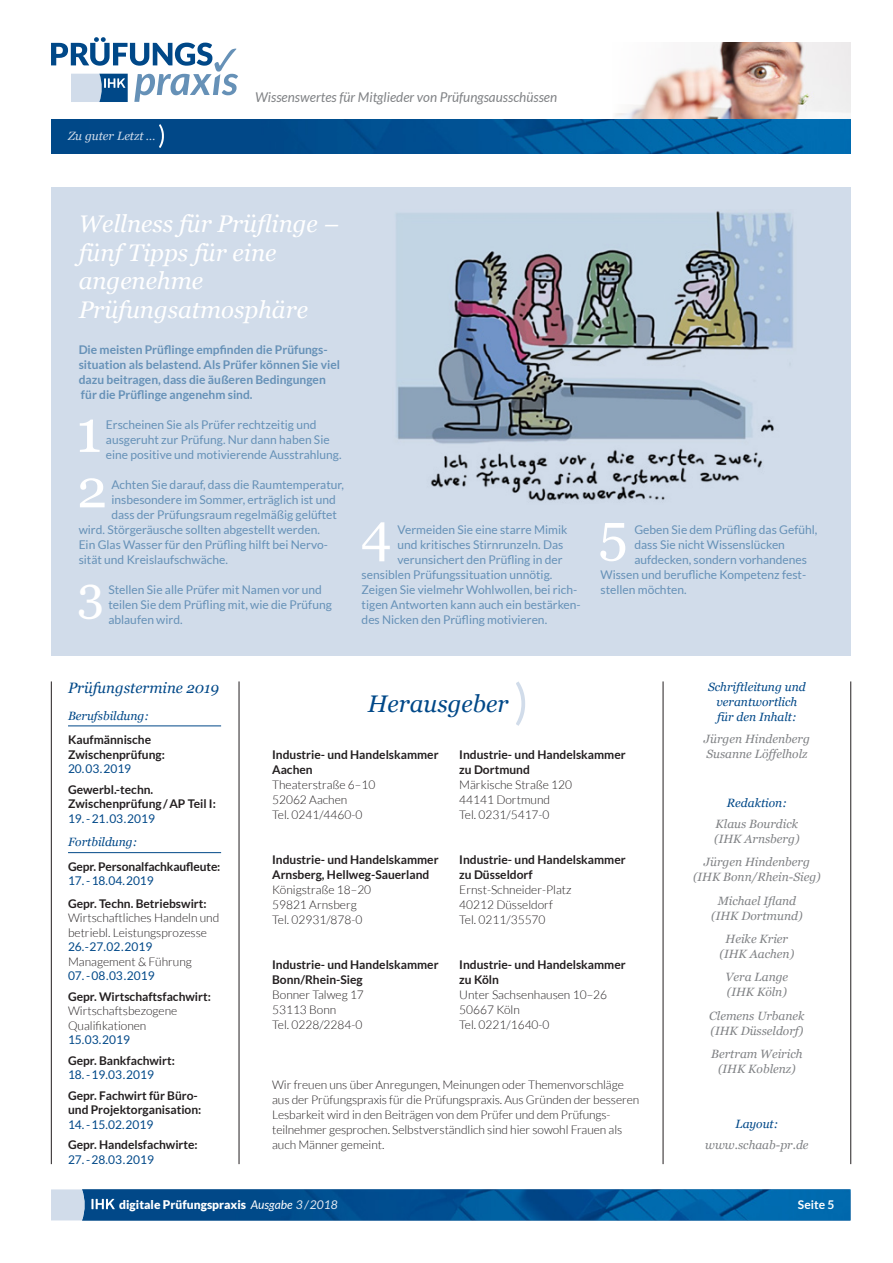
<style>
.page{position:relative;width:893px;height:1263px;background:#fff}
.page>*{position:absolute;margin:0;border:0;box-sizing:border-box;transform-origin:0 0}
.t1{font:60px "Georgia";color:#fff}
.t2{font:54.6px "Georgia";color:#fff}
.t3{font:54px "Georgia";color:#fff}
.t4{font:48.45px "Georgia";color:#fff}
.t5{font:italic 24px/28.8px "Georgia";color:#fff}
.t6{font:italic 24px "Georgia";color:#004888}
.t7{font:italic 15px "Georgia";color:#004888}
.t8{font:italic 13.5px "Lato";color:#808285}
.t9{font:12px/15px "Lato";color:#6691b7}
.t10{font:300 12px/14.4px "Lato";color:#231f20}
.t11{font:700 12px/14.4px "Lato";color:#231f20}
.t12{font:italic 12px/14.9px "Georgia";color:#808285}
.t13{font:700 12px/15px "Lato";color:#6691b7}
.t14{font:italic 12px "Georgia";color:#004888}
.t15{font:12px "Lato";color:#004888}
.t16{font:900 12px "Lato";color:#fff}
.t17{font:italic 12px "Georgia";color:#d1dcea}
.t18{font:700 12px "Lato";color:#fff}
.s1{font-weight:700}
.s2{font-weight:400;color:#004888}
.s3{font-weight:400;font-style:italic}
.s4{font-weight:400;font-style:italic;color:#e4eaf2}
</style>
<div class="page">
<div style="left:51px;top:187px;width:799px;height:469px;background:#d1dcea"></div>
<img style="left:615px;top:43px;width:235px;height:76px">
<div style="left:51px;top:119px;width:799px;height:34px;background:#004888"></div>
<img style="left:357px;top:119px;width:493px;height:34px">
<svg style="left:51px;top:37px;width:187px;height:65px"></svg>
<svg style="left:51px;top:1189px;width:799px;height:31px;background:#0b5b9b"></svg>
<svg style="left:516px;top:681px;width:9px;height:45px"></svg>
<hr style="left:850px;top:681px;width:1px;height:483px;background:#231f20">
<hr style="left:663px;top:681px;width:1px;height:483px;background:#231f20">
<svg style="left:159px;top:124px;width:5px;height:24px"></svg>
<hr style="left:68px;top:725px;width:153px;height:1px;background:#004888">
<hr style="left:68px;top:852px;width:153px;height:1px;background:#004888">
<img style="left:396px;top:211px;width:397px;height:290px">
<hr style="left:239px;top:681px;width:1px;height:483px;background:#231f20">
<hr style="left:51px;top:681px;width:1px;height:483px;background:#231f20">
<p class="t17" style="left:68px;top:128px;width:89px">Zu guter Letzt …</p>
<p class="t8" style="left:255px;top:90px;width:304px">Wissenswertes für Mitglieder von Prüfungsausschüssen</p>
<p class="t5" style="left:79px;top:208px;width:262px">Wellness für Prüflinge – fünf Tipps für eine angenehme<br>Prüfungsatmosphäre</p>
<p class="t13" style="left:79px;top:342px;width:263px">Die meisten Prüflinge empfinden die Prüfungs&shy;situation als belastend. Als Prüfer können Sie viel dazu beitragen, dass die äußeren Bedingungen für die Prüflinge angenehm sind.</p>
<p class="t9" style="left:106px;top:417px;width:237px">Erscheinen Sie als Prüfer rechtzeitig und ausgeruht zur Prüfung. Nur dann haben Sie eine positive und motivierende Ausstrahlung.</p>
<p class="t9" style="left:111px;top:477px;width:234px">Achten Sie darauf, dass die Raumtemperatur,</p>
<p class="t9" style="left:111px;top:492px;width:226px">insbesondere im Sommer, erträglich ist und</p>
<p class="t9" style="left:111px;top:507px;width:227px">dass der Prüfungsraum regelmäßig gelüftet</p>
<p class="t9" style="left:79px;top:522px;width:243px">wird. Störgeräusche sollten abgestellt werden.</p>
<p class="t9" style="left:79px;top:537px;width:251px">Ein Glas Wasser für den Prüfling hilft bei Nervo-</p>
<p class="t9" style="left:79px;top:552px;width:151px">sität und Kreislaufschwäche.</p>
<p class="t9" style="left:108px;top:582px;width:225px">Stellen Sie alle Prüfer mit Namen vor und teilen Sie dem Prüfling mit, wie die Prüfung ablaufen wird.</p>
<p class="t1" style="left:76px;top:387px;width:27px">1</p>
<p class="t3" style="left:77px;top:449px;width:32px">2</p>
<p class="t4" style="left:77px;top:559px;width:28px">3</p>
<p class="t2" style="left:361px;top:493px;width:32px">4</p>
<p class="t2" style="left:599px;top:493px;width:30px">5</p>
<p class="t9" style="left:634px;top:522px;width:184px">Geben Sie dem Prüfling das Gefühl,</p>
<p class="t9" style="left:634px;top:537px;width:152px">dass Sie nicht Wissenslücken</p>
<p class="t9" style="left:634px;top:552px;width:174px">aufdecken, sondern vorhandenes</p>
<p class="t9" style="left:600px;top:567px;width:207px">Wissen und berufliche Kompetenz fest-</p>
<p class="t9" style="left:600px;top:582px;width:88px">stellen möchten.</p>
<p class="t9" style="left:398px;top:522px;width:171px">Vermeiden Sie eine starre Mimik</p>
<p class="t9" style="left:398px;top:537px;width:167px">und kritisches Stirnrunzeln. Das</p>
<p class="t9" style="left:398px;top:552px;width:166px">verunsichert den Prüfling in der</p>
<p class="t9" style="left:362px;top:567px;width:192px">sensiblen Prüfungssituation unnötig.</p>
<p class="t9" style="left:362px;top:582px;width:217px">Zeigen Sie vielmehr Wohlwollen, bei rich-</p>
<p class="t9" style="left:362px;top:597px;width:221px">tigen Antworten kann auch ein bestärken-</p>
<p class="t9" style="left:362px;top:612px;width:187px">des Nicken den Prüfling motivieren.</p>
<p class="t7" style="left:68px;top:677px;width:153px">Prüfungstermine 2019</p>
<p class="t14" style="left:68px;top:707px;width:83px">Berufsbildung:</p>
<p class="t11" style="left:68px;top:733px;width:98px">Kaufmännische<br>Zwischenprüfung:</p>
<p class="t15" style="left:68px;top:762px;width:65px">20.03.2019</p>
<p class="t11" style="left:68px;top:782px;width:149px">Gewerbl.-techn.<br>Zwischenprüfung /AP Teil I:</p>
<p class="t15" style="left:68px;top:812px;width:89px">19.-21.03.2019</p>
<p class="t14" style="left:68px;top:833px;width:71px">Fortbildung:</p>
<p class="t11" style="left:68px;top:859px;width:154px">Gepr. Personalfachkaufleute:</p>
<p class="t15" style="left:68px;top:874px;width:87px">17.-18.04.2019</p>
<p class="t11" style="left:68px;top:896px;width:140px">Gepr. Techn. Betriebswirt:</p>
<p class="t10" style="left:68px;top:911px;width:153px">Wirtschaftliches Handeln und betriebl. Leistungsprozesse</p>
<p class="t15" style="left:68px;top:940px;width:86px">26.-27.02.2019</p>
<p class="t10" style="left:68px;top:954px;width:125px">Management &amp; Führung</p>
<p class="t15" style="left:68px;top:969px;width:88px">07.- 08.03.2019</p>
<p class="t10" style="left:68px;top:989px;width:144px"><span class="s1">Gepr. Wirtschaftsfachwirt:<br></span>Wirtschaftsbezogene<br>Qualifikationen<br><span class="s2">15.03.2019</span></p>
<p class="t11" style="left:68px;top:1053px;width:108px">Gepr. Bankfachwirt:<br><span class="s2">18.- 19.03.2019</span></p>
<p class="t11" style="left:68px;top:1088px;width:135px">Gepr. Fachwirt für Büro&shy;und Projektorganisation:<br><span class="s2">14.- 15.02.2019</span></p>
<p class="t11" style="left:68px;top:1138px;width:131px">Gepr. Handelsfachwirte:<br><span class="s2">27.- 28.03.2019</span></p>
<p class="t6" style="left:368px;top:686px;width:142px">Herausgeber</p>
<p class="t11" style="left:272px;top:747px;width:168px">Industrie- und Handelskammer</p>
<p class="t11" style="left:272px;top:762px;width:42px">Aachen</p>
<p class="t10" style="left:272px;top:778px;width:105px">Theaterstraße 6–10</p>
<p class="t10" style="left:272px;top:793px;width:77px">52062 Aachen</p>
<p class="t10" style="left:272px;top:808px;width:92px">Tel. 0241/4460-0</p>
<p class="t11" style="left:272px;top:852px;width:168px">Industrie- und Handelskammer</p>
<p class="t11" style="left:272px;top:867px;width:159px">Arnsberg, Hellweg-Sauerland</p>
<p class="t10" style="left:272px;top:883px;width:101px">Königstraße 18–20</p>
<p class="t10" style="left:272px;top:898px;width:86px">59821 Arnsberg</p>
<p class="t10" style="left:272px;top:913px;width:92px">Tel. 02931/878-0</p>
<p class="t11" style="left:272px;top:957px;width:168px">Industrie- und Handelskammer</p>
<p class="t11" style="left:272px;top:972px;width:92px">Bonn/Rhein-Sieg</p>
<p class="t10" style="left:272px;top:988px;width:93px">Bonner Talweg 17</p>
<p class="t10" style="left:272px;top:1003px;width:66px">53113 Bonn</p>
<p class="t10" style="left:272px;top:1018px;width:92px">Tel. 0228/2284-0</p>
<p class="t11" style="left:459px;top:747px;width:168px">Industrie- und Handelskammer</p>
<p class="t11" style="left:459px;top:762px;width:72px">zu Dortmund</p>
<p class="t10" style="left:459px;top:778px;width:114px">Märkische Straße 120</p>
<p class="t10" style="left:459px;top:793px;width:92px">44141 Dortmund</p>
<p class="t10" style="left:459px;top:808px;width:92px">Tel. 0231/5417-0</p>
<p class="t11" style="left:459px;top:852px;width:168px">Industrie- und Handelskammer</p>
<p class="t11" style="left:459px;top:867px;width:75px">zu Düsseldorf</p>
<p class="t10" style="left:459px;top:883px;width:114px">Ernst-Schneider-Platz</p>
<p class="t10" style="left:459px;top:898px;width:95px">40212 Düsseldorf</p>
<p class="t10" style="left:459px;top:913px;width:88px">Tel. 0211/35570</p>
<p class="t11" style="left:459px;top:957px;width:168px">Industrie- und Handelskammer</p>
<p class="t11" style="left:459px;top:972px;width:41px">zu Köln</p>
<p class="t10" style="left:459px;top:988px;width:149px">Unter Sachsenhausen 10–26</p>
<p class="t10" style="left:459px;top:1003px;width:62px">50667 Köln</p>
<p class="t10" style="left:459px;top:1018px;width:92px">Tel. 0221/1640-0</p>
<p class="t10" style="left:272px;top:1078px;width:353px">Wir freuen uns über Anregungen, Meinungen oder Themenvorschläge</p>
<p class="t10" style="left:272px;top:1092px;width:369px;line-height:15px">aus der Prüfungspraxis für die Prüfungspraxis. Aus Gründen der besseren Lesbarkeit wird in den Beiträgen von dem Prüfer und dem Prüfungs&shy;teilnehmer gesprochen. Selbstverständlich sind hier sowohl Frauen als auch Männer gemeint.</p>
<p class="t16" style="left:119px;top:1198px;width:220px">digitale Prüfungspraxis <span class="s3">Ausgabe</span> <span class="s4">3/2018</span></p>
<p class="t14" style="left:708px;top:678px;width:99px">Schriftleitung und</p>
<p class="t14" style="left:716px;top:693px;width:82px">verantwortlich</p>
<p class="t14" style="left:717px;top:708px;width:81px">für den Inhalt:</p>
<p class="t12" style="left:704px;top:730px;width:107px">Jürgen Hindenberg</p>
<p class="t12" style="left:706px;top:745px;width:103px">Susanne Löffelholz</p>
<p class="t14" style="left:727px;top:794px;width:62px">Redaktion:</p>
<p class="t12" style="left:716px;top:816px;width:84px">Klaus Bourdick</p>
<p class="t12" style="left:714px;top:831px;width:87px">(IHK Arnsberg)</p>
<p class="t12" style="left:704px;top:854px;width:107px">Jürgen Hindenberg</p>
<p class="t12" style="left:693px;top:869px;width:129px">(IHK Bonn/Rhein-Sieg)</p>
<p class="t12" style="left:718px;top:892px;width:80px">Michael Ifland</p>
<p class="t12" style="left:711px;top:907px;width:93px">(IHK Dortmund)</p>
<p class="t12" style="left:726px;top:931px;width:64px">Heike Krier</p>
<p class="t12" style="left:720px;top:946px;width:76px">(IHK Aachen)</p>
<p class="t12" style="left:726px;top:969px;width:64px">Vera Lange (IHK Köln)</p>
<p class="t12" style="left:709px;top:1007px;width:97px">Clemens Urbanek (IHK Düsseldorf)</p>
<p class="t12" style="left:711px;top:1046px;width:93px;text-align:center">Bertram Weirich (IHK Koblenz)</p>
<p class="t14" style="left:735px;top:1115px;width:44px">Layout:</p>
<p class="t12" style="left:705px;top:1137px;width:105px">www.schaab-pr.de</p>
<p class="t18" style="left:798px;top:1198px;width:38px">Seite 5</p>
</div>
